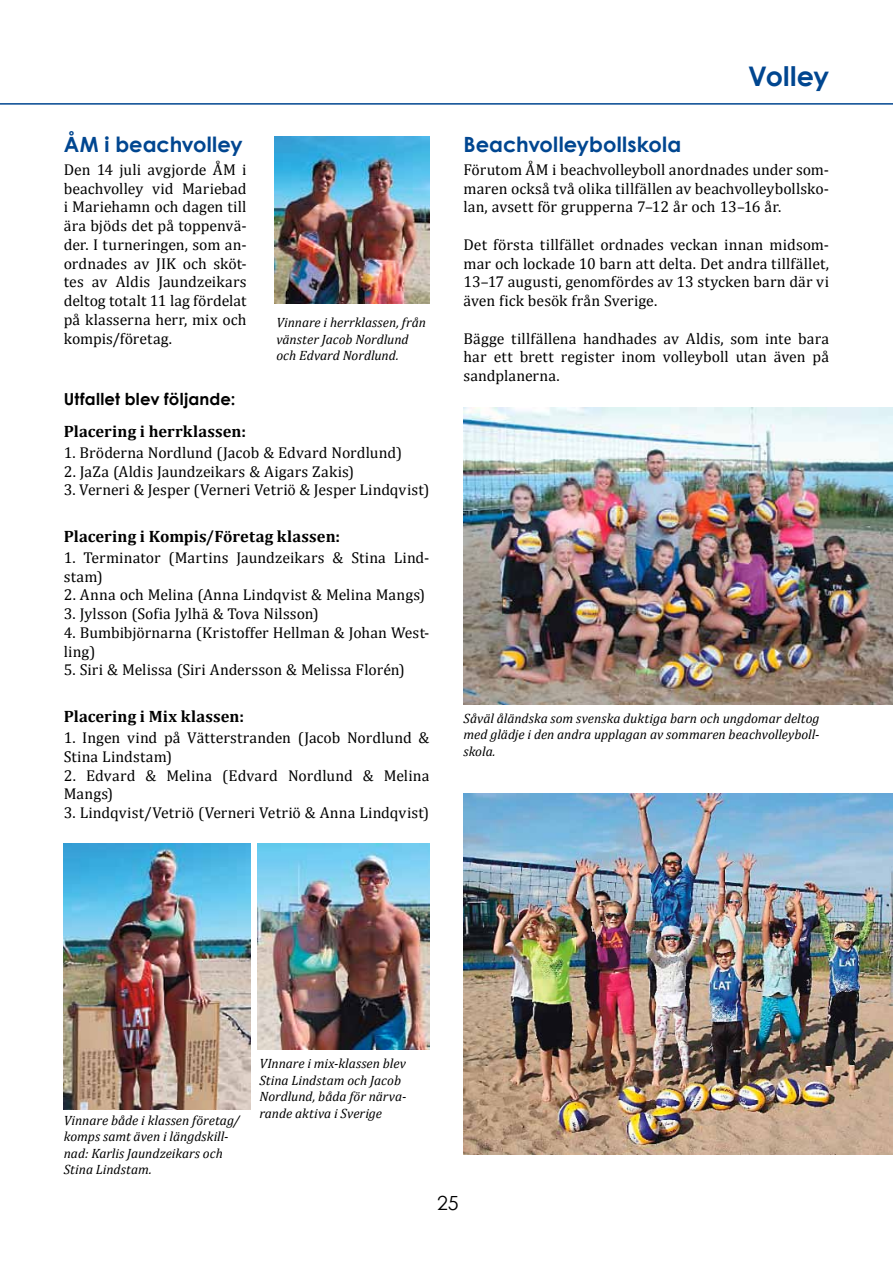
<style>
.page{position:relative;width:893px;height:1263px;background:#fff}
.page>*{position:absolute;margin:0;border:0;box-sizing:border-box;transform-origin:0 0}
.t1{font:700 27px "Century Gothic";letter-spacing:.01em;color:#004690}
.t2{font:700 21px "Century Gothic";color:#004690}
.t3{font:19.5px "Century Gothic";color:#000}
.t4{font:700 16.5px "Cambria";letter-spacing:.01em;color:#000}
.t5{font:700 16.5px "Century Gothic";letter-spacing:.015em;color:#000}
.t6{font:15.75px/18.8px "Cambria";letter-spacing:.005em;color:#000;text-align:justify}
.t7{font:italic 13.5px/16.5px "Cambria";color:#000}
</style>
<div class="page">
<hr style="left:0;top:103px;width:893px;height:2px;background:#004690">
<img style="left:274px;top:136px;width:155px;height:168px">
<img style="left:463px;top:408px;width:430px;height:296px">
<img style="left:64px;top:843px;width:187px;height:266px">
<img style="left:258px;top:843px;width:171px;height:207px">
<img style="left:463px;top:793px;width:430px;height:361px">
<h2 class="t2" style="left:64px;top:128px;width:180px">ÅM i beachvolley</h2>
<p class="t6" style="left:64px;top:160px;width:184px">Den 14 juli avgjorde ÅM i beachvolley vid Mariebad i Mariehamn och dagen till ära bjöds det på toppenvä&shy;der. I turneringen, som an&shy;ordnades av JIK och sköt&shy;tes av Aldis Jaundzeikars deltog totalt 11 lag fördelat på klasserna herr, mix och kompis/företag.</p>
<p class="t7" style="left:276px;top:314px;width:151px">Vinnare i herrklassen, från vänster Jacob Nordlund och Edvard Nordlund.</p>
<p class="t5" style="left:64px;top:386px;width:173px">Utfallet blev följande:</p>
<p class="t4" style="left:64px;top:420px;width:184px">Placering i herrklassen:</p>
<p class="t6" style="left:64px;top:443px;width:340px">1. Bröderna Nordlund (Jacob &amp; Edvard Nordlund)</p>
<p class="t6" style="left:64px;top:462px;width:292px">2. JaZa (Aldis Jaundzeikars &amp; Aigars Zakis)</p>
<p class="t6" style="left:64px;top:480px;width:367px">3. Verneri &amp; Jesper (Verneri Vetriö &amp; Jesper Lindqvist)</p>
<p class="t4" style="left:64px;top:525px;width:278px">Placering i Kompis/Företag klassen:</p>
<p class="t6" style="left:64px;top:548px;width:367px">1. Terminator (Martins Jaundzeikars &amp; Stina Lind&shy;stam)</p>
<p class="t6" style="left:64px;top:586px;width:363px">2. Anna och Melina (Anna Lindqvist &amp; Melina Mangs)</p>
<p class="t6" style="left:64px;top:604px;width:257px">3. Jylsson (Sofia Jylhä &amp; Tova Nilsson)</p>
<p class="t6" style="left:64px;top:623px;width:367px">4. Bumbibjörnarna (Kristoffer Hellman &amp; Johan West&shy;ling)</p>
<p class="t6" style="left:64px;top:661px;width:343px">5. Siri &amp; Melissa (Siri Andersson &amp; Melissa Florén)</p>
<p class="t4" style="left:64px;top:705px;width:182px">Placering i Mix klassen:</p>
<p class="t6" style="left:64px;top:728px;width:367px">1. Ingen vind på Vätterstranden (Jacob Nordlund &amp;<br>Stina Lindstam)</p>
<p class="t6" style="left:64px;top:766px;width:367px">2. Edvard &amp; Melina (Edvard Nordlund &amp; Melina<br>Mangs)</p>
<p class="t6" style="left:64px;top:803px;width:367px">3. Lindqvist/Vetriö (Verneri Vetriö &amp; Anna Lindqvist)</p>
<h1 class="t1" style="left:748px;top:56px;width:82px">Volley</h1>
<h2 class="t2" style="left:463px;top:128px;width:219px">Beachvolleybollskola</h2>
<p class="t6" style="left:463px;top:160px;width:367px">Förutom ÅM i beachvolleyboll anordnades under som&shy;maren också två olika tillfällen av beachvolleybollsko&shy;lan, avsett för grupperna 7–12 år och 13–16 år.</p>
<p class="t6" style="left:463px;top:235px;width:367px">Det första tillfället ordnades veckan innan midsom&shy;mar och lockade 10 barn att delta. Det andra tillfället, 13–17 augusti, genomfördes av 13 stycken barn där vi även fick besök från Sverige.</p>
<p class="t6" style="left:463px;top:329px;width:367px">Bägge tillfällena handhades av Aldis, som inte bara har ett brett register inom volleyboll utan även på sandplanerna.</p>
<p class="t7" style="left:463px;top:709px;width:358px;text-align:justify">Såväl åländska som svenska duktiga barn och ungdomar deltog med glädje i den andra upplagan av sommaren beachvolleyboll&shy;skola.</p>
<p class="t7" style="left:64px;top:1111px;width:178px">Vinnare både i klassen företag/ komps samt även i längdskill&shy;nad: Karlis Jaundzeikars och<br>Stina Lindstam.</p>
<p class="t7" style="left:259px;top:1055px;width:148px">VInnare i mix-klassen blev<br>Stina Lindstam och Jacob<br>Nordlund, båda för närva&shy;rande aktiva i Sverige</p>
<p class="t3" style="left:437px;top:1189px;width:23px">25</p>
</div>
